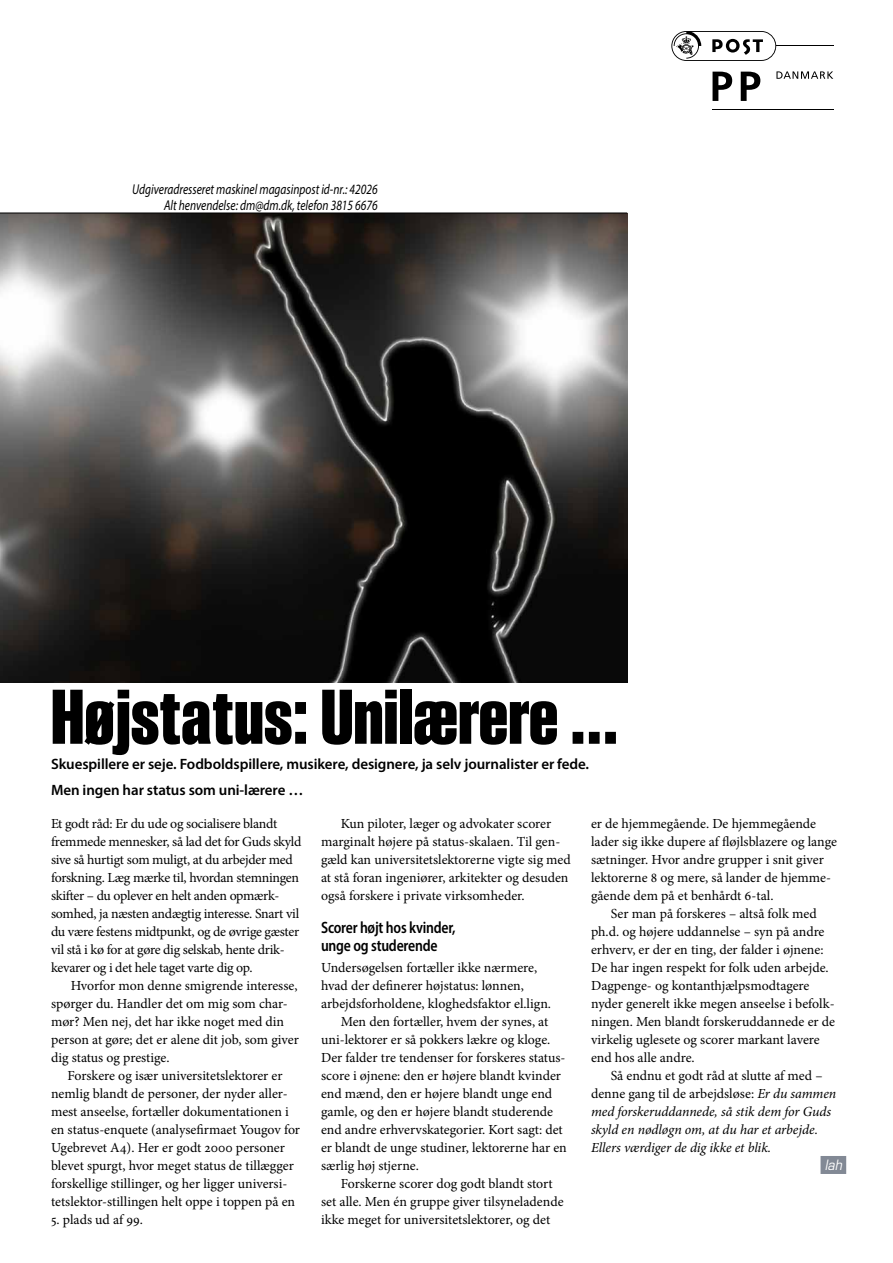
<style>
.page{position:relative;width:893px;height:1263px;background:#fff}
.page>*{position:absolute;margin:0;border:0;box-sizing:border-box;transform-origin:0 0}
.t1{font:700 79.5px "Smart Sans Std";color:#000}
.t2{font:600 semi-condensed 16.5px/18px "Myriad Pro";letter-spacing:-.015em;color:#000;scale:.9 1}
.t3{font:600 15px/25.5px "Myriad Pro";letter-spacing:-.005em;color:#000}
.t4{font:italic 14.25px/15.8px "Myriad Pro";color:#000;text-align:right;scale:.8 1}
.t5{font:13.8px/18px "Minion Pro";letter-spacing:-.005em;color:#000}
.t6{font:italic 13.8px/18px "Minion Pro";letter-spacing:-.005em;color:#000}
.t7{font:italic 13.8px "Eurostile LT Std";color:#fff;scale:.9 1}
.s1{font-style:normal}
</style>
<div class="page">
<img style="left:0;top:213px;width:628px;height:469px">
<svg style="left:776px;top:71px;width:57px;height:8px"></svg>
<hr style="left:776px;top:45px;width:57px;height:1px;background:#000">
<hr style="left:712px;top:109px;width:121px;height:1px;background:#000">
<svg style="left:712px;top:72px;width:20px;height:29px"></svg>
<svg style="left:741px;top:72px;width:19px;height:29px"></svg>
<svg style="left:671px;top:31px;width:105px;height:30px"></svg>
<div style="left:820px;top:1156px;width:26px;height:18px;background:#828995"></div>
<hr style="left:0;top:213px;width:627px;height:1px;background:#000">
<div style="left:42px;top:680px;width:584px;height:128px;background:#fff"></div>
<p class="t4" style="left:132px;top:181px;width:308px">Udgiveradresseret maskinel magasinpost id-nr.: 42026<br>Alt henvendelse: dm@dm.dk, telefon 3815 6676</p>
<h1 class="t1" style="left:51px;top:672px;width:570px">Højstatus: Unilærere …</h1>
<p class="t3" style="left:51px;top:751px;width:540px">Skuespillere er seje. Fodboldspillere, musikere, designere, ja selv journalister er fede.<br>Men ingen har status som uni-lærere …</p>
<p class="t5" style="left:51px;top:814px;width:252px">Et godt råd: Er du ude og socialisere blandt fremmede mennesker, så lad det for Guds skyld sive så hurtigt som muligt, at du arbejder med forskning. Læg mærke til, hvordan stemningen skifter – du oplever en helt anden opmærk&shy;somhed, ja næsten andægtig interesse. Snart vil du være festens midtpunkt, og de øvrige gæster vil stå i kø for at gøre dig selskab, hente drik&shy;kevarer og i det hele taget varte dig op.</p>
<p class="t5" style="left:51px;top:976px;width:249px;text-indent:20px">Hvorfor mon denne smigrende interesse, spørger du. Handler det om mig som char&shy;mør? Men nej, det har ikke noget med din person at gøre; det er alene dit job, som giver dig status og prestige.</p>
<p class="t5" style="left:51px;top:1066px;width:251px;text-indent:16px">Forskere og især universitetslektorer er nemlig blandt de personer, der nyder aller&shy;mest anseelse, fortæller dokumentationen i en status-enquete (analysefirmaet Yougov for Ugebrevet A4). Her er godt 2000 personer blevet spurgt, hvor meget status de tillægger forskellige stillinger, og her ligger universi&shy;tetslektor-stillingen helt oppe i toppen på en</p>
<p class="t5" style="left:51px;top:1210px;width:93px">5. plads ud af 99.</p>
<p class="t5" style="left:321px;top:814px;width:251px;text-indent:20px">Kun piloter, læger og advokater scorer marginalt højere på status-skalaen. Til gen&shy;gæld kan universitetslektorerne vigte sig med at stå foran ingeniører, arkitekter og desuden også forskere i private virksomheder.</p>
<p class="t2" style="left:321px;top:918px;width:151px">Scorer højt hos kvinder, unge og studerende</p>
<p class="t5" style="left:321px;top:958px;width:218px">Undersøgelsen fortæller ikke nærmere,</p>
<p class="t5" style="left:321px;top:976px;width:204px">hvad der definerer højstatus: lønnen,</p>
<p class="t5" style="left:321px;top:994px;width:232px">arbejdsforholdene, kloghedsfaktor el.lign.</p>
<p class="t5" style="left:341px;top:1012px;width:209px">Men den fortæller, hvem der synes, at</p>
<p class="t5" style="left:321px;top:1030px;width:231px">uni-lektorer er så pokkers lækre og kloge.</p>
<p class="t5" style="left:321px;top:1048px;width:246px">Der falder tre tendenser for forskeres status-</p>
<p class="t5" style="left:321px;top:1066px;width:242px">score i øjnene: den er højere blandt kvinder</p>
<p class="t5" style="left:321px;top:1084px;width:233px">end mænd, den er højere blandt unge end</p>
<p class="t5" style="left:321px;top:1102px;width:234px">gamle, og den er højere blandt studerende</p>
<p class="t5" style="left:321px;top:1120px;width:243px">end andre erhvervskategorier. Kort sagt: det</p>
<p class="t5" style="left:321px;top:1138px;width:247px">er blandt de unge studiner, lektorerne har en</p>
<p class="t5" style="left:321px;top:1156px;width:99px">særlig høj stjerne.</p>
<p class="t5" style="left:341px;top:1174px;width:214px">Forskerne scorer dog godt blandt stort</p>
<p class="t5" style="left:321px;top:1192px;width:244px">set alle. Men én gruppe giver tilsyneladende</p>
<p class="t5" style="left:321px;top:1210px;width:231px">ikke meget for universitetslektorer, og det</p>
<p class="t5" style="left:591px;top:814px;width:247px">er de hjemmegående. De hjemmegående lader sig ikke dupere af fløjlsblazere og lange sætninger. Hvor andre grupper i snit giver lektorerne 8 og mere, så lander de hjemme&shy;gående dem på et benhårdt 6-tal.</p>
<p class="t5" style="left:591px;top:904px;width:245px;text-indent:20px">Ser man på forskeres – altså folk med ph.d. og højere uddannelse – syn på andre erhverv, er der en ting, der falder i øjnene:<br>De har ingen respekt for folk uden arbejde.<br>Dagpenge- og kontanthjælpsmodtagere nyder generelt ikke megen anseelse i befolk&shy;ningen. Men blandt forskeruddannede er de virkelig uglesete og scorer markant lavere end hos alle andre.</p>
<p class="t6" style="left:591px;top:1066px;width:247px;text-indent:20px"><span class="s1">Så endnu et godt råd at slutte af med – denne gang til de arbejdsløse:</span> Er du sammen med forskeruddannede, så stik dem for Guds skyld en nødløgn om, at du har et arbejde.<br>Ellers værdiger de dig ikke et blik.</p>
<p class="t7" style="left:825px;top:1156px;width:21px">lah</p>
</div>
